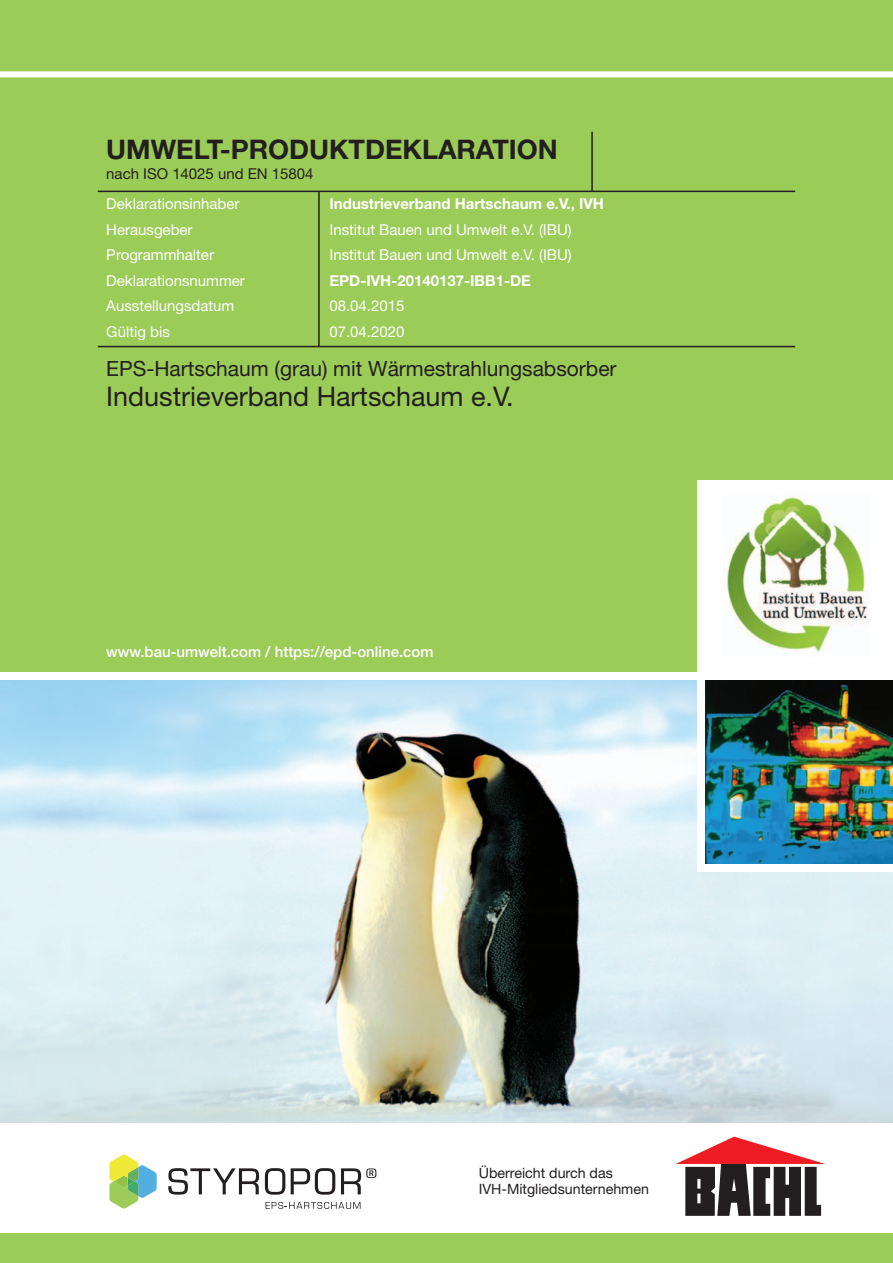
<style>
.page{position:relative;width:893px;height:1263px;background:#fff}
.page>*{position:absolute;margin:0;border:0;box-sizing:border-box;transform-origin:0 0}
.t1{font:27px "Helvetica Neue";color:#231f20}
.t2{font:700 27px "Helvetica Neue";color:#231f20}
.t3{font:21px "Helvetica Neue";color:#231f20}
.t4{font:15px "Helvetica Neue";color:#fff}
.t5{font:700 15px "Helvetica Neue";color:#fff}
.t6{font:500 15px "Helvetica Neue";color:#fff}
.t7{font:15px "Helvetica Neue";color:#231f20}
.t8{font:14.25px/16.5px "Helvetica Neue";color:#231f20}
</style>
<div class="page">
<img style="left:0;top:680px;width:893px;height:443px">
<div style="left:0;top:0;width:893px;height:672px;background:#9bcc58"></div>
<div style="left:0;top:1233px;width:893px;height:30px;background:#9bcc58"></div>
<div style="left:0;top:71px;width:893px;height:6px;background:#fff"></div>
<div style="left:697px;top:480px;width:196px;height:392px;background:#fff"></div>
<img style="left:726px;top:497px;width:142px;height:155px">
<hr style="left:98px;top:191px;width:697px;height:1px;background:#231f20">
<hr style="left:98px;top:346px;width:697px;height:1px;background:#231f20">
<hr style="left:318px;top:191px;width:2px;height:156px;background:#231f20">
<hr style="left:591px;top:132px;width:2px;height:59px;background:#231f20">
<svg style="left:109px;top:1154px;width:48px;height:55px"></svg>
<svg style="left:168px;top:1168px;width:91px;height:26px"></svg>
<svg style="left:265px;top:1168px;width:20px;height:26px"></svg>
<svg style="left:291px;top:1168px;width:44px;height:26px"></svg>
<svg style="left:341px;top:1168px;width:35px;height:26px"></svg>
<svg style="left:265px;top:1202px;width:95px;height:7px"></svg>
<img style="left:706px;top:680px;width:187px;height:183px">
<svg style="left:676px;top:1137px;width:149px;height:79px"></svg>
<h1 class="t2" style="left:106px;top:140px;width:453px">UMWELT-PRODUKTDEKLARATION</h1>
<p class="t7" style="left:106px;top:169px;width:209px">nach ISO 14025 und EN 15804</p>
<p class="t4" style="left:106px;top:199px;width:135px">Deklarationsinhaber</p>
<p class="t5" style="left:330px;top:199px;width:276px">Industrieverband Hartschaum e.V., IVH</p>
<p class="t4" style="left:106px;top:224px;width:88px">Herausgeber</p>
<p class="t4" style="left:330px;top:224px;width:244px">Institut Bauen und Umwelt e.V. (IBU)</p>
<p class="t4" style="left:106px;top:250px;width:109px">Programmhalter</p>
<p class="t4" style="left:330px;top:250px;width:244px">Institut Bauen und Umwelt e.V. (IBU)</p>
<p class="t4" style="left:106px;top:275px;width:140px">Deklarationsnummer</p>
<p class="t5" style="left:330px;top:275px;width:203px">EPD-IVH-20140137-IBB1-DE</p>
<p class="t4" style="left:106px;top:301px;width:129px">Ausstellungsdatum</p>
<p class="t4" style="left:329px;top:301px;width:76px">08.04.2015</p>
<p class="t4" style="left:106px;top:326px;width:65px">Gültig bis</p>
<p class="t4" style="left:329px;top:326px;width:76px">07.04.2020</p>
<h2 class="t3" style="left:106px;top:361px;width:512px">EPS-Hartschaum (grau) mit Wärmestrahlungsabsorber</h2>
<h1 class="t1" style="left:106px;top:387px;width:409px">Industrieverband Hartschaum e.V.</h1>
<p class="t6" style="left:106px;top:646px;width:329px">www.bau-umwelt.com / https://epd-online.com</p>
<p class="t8" style="left:479px;top:1166px;width:172px">Überreicht durch das<br>IVH-Mitgliedsunternehmen</p>
</div>
